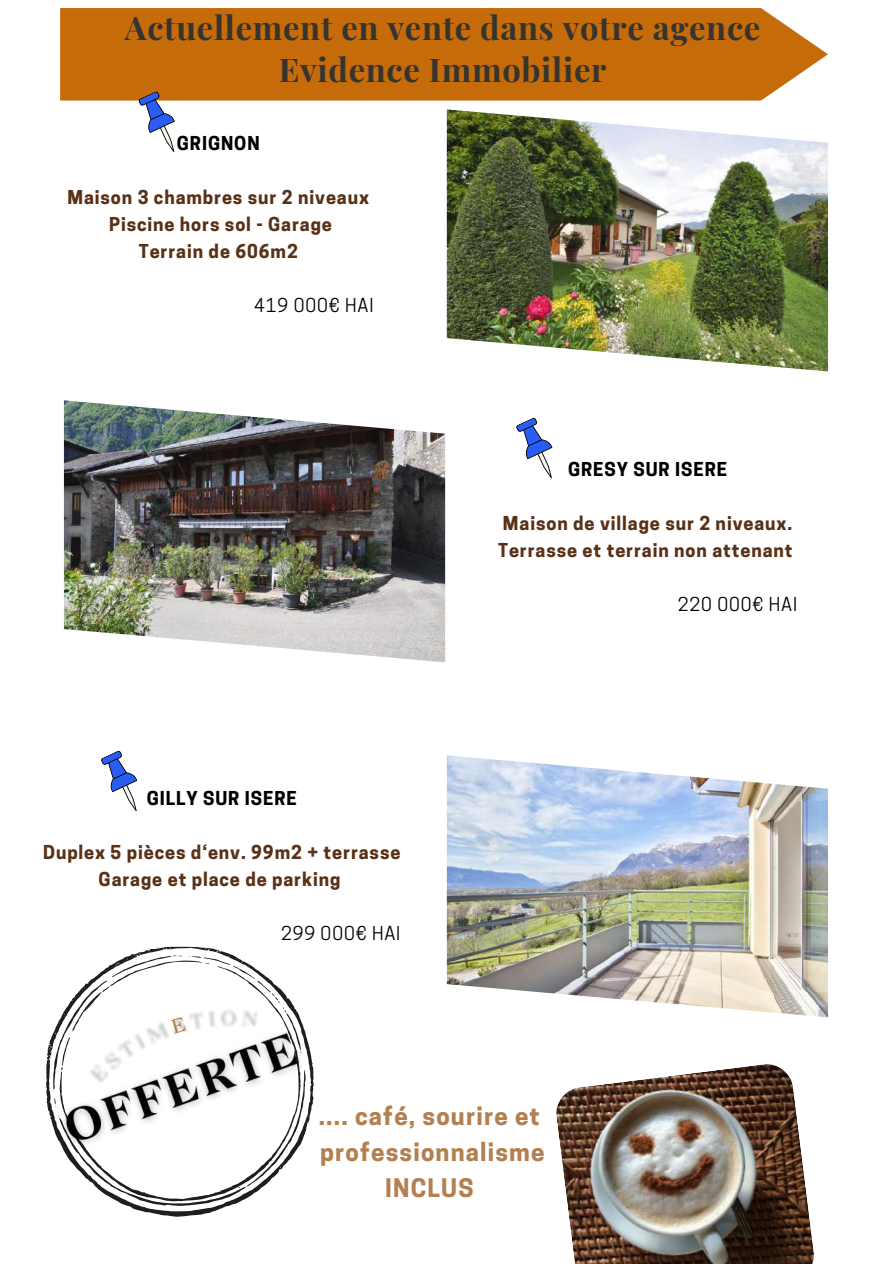
<style>
.page{position:relative;width:894px;height:1264px;background:#fff}
.page>*{position:absolute;margin:0;border:0;box-sizing:border-box;transform-origin:0 0}
.t1{font:700 32.7px/42.8px "Playfair Display";letter-spacing:.02em;color:#36342f;text-align:center}
.t2{font:700 24px/36px "Cooper Hewitt";letter-spacing:.05em;color:#b28051;text-align:center}
.t3{font:700 18px/27px "Cooper Hewitt";letter-spacing:.05em;color:#593117;text-align:center}
.t4{font:700 18px "Cooper Hewitt";letter-spacing:.05em;color:#000}
.t5{font:18px "Cooper Hewitt";letter-spacing:.05em;color:#000}
</style>
<div class="page">
<img style="left:446px;top:109px;width:381px;height:262px">
<img style="left:64px;top:400px;width:381px;height:262px">
<img style="left:446px;top:755px;width:381px;height:262px">
<svg style="left:46px;top:946px;width:254px;height:270px"></svg>
<div style="left:60px;top:8px;width:767px;height:93px;background:#c56b0a"></div>
<img style="left:556px;top:1064px;width:258px;height:199px">
<svg style="left:135px;top:89px;width:52px;height:63px"></svg>
<img style="left:47px;top:1016px;width:267px;height:146px">
<img style="left:75px;top:984px;width:196px;height:110px">
<svg style="left:101px;top:750px;width:37px;height:61px"></svg>
<svg style="left:516px;top:417px;width:37px;height:62px"></svg>
<svg style="left:171px;top:1016px;width:15px;height:17px"></svg>
<h1 class="t1" style="left:125px;top:5px;width:636px">Actuellement en vente dans votre agence<br>Evidence Immobilier</h1>
<p class="t4" style="left:177px;top:136px;width:84px">GRIGNON</p>
<p class="t3" style="left:67px;top:185px;width:303px">Maison 3 chambres sur 2 niveaux<br>Piscine hors sol - Garage<br>Terrain de 606m2</p>
<p class="t5" style="left:254px;top:298px;width:121px">419 000€ HAI</p>
<p class="t4" style="left:147px;top:791px;width:151px">GILLY SUR ISERE</p>
<p class="t3" style="left:43px;top:841px;width:359px">Duplex 5 pièces d‘env. 99m2 + terrasse<br>Garage et place de parking</p>
<p class="t5" style="left:281px;top:926px;width:121px">299 000€ HAI</p>
<p class="t4" style="left:568px;top:462px;width:160px">GRESY SUR ISERE</p>
<p class="t3" style="left:498px;top:512px;width:296px;text-align:left">Maison de village sur 2 niveaux.<br>Terrasse et terrain non attenant</p>
<p class="t5" style="left:677px;top:597px;width:121px">220 000€ HAI</p>
<h2 class="t2" style="left:318px;top:1101px;width:227px">.... café, sourire et professionnalisme<br>INCLUS</h2>
</div>
